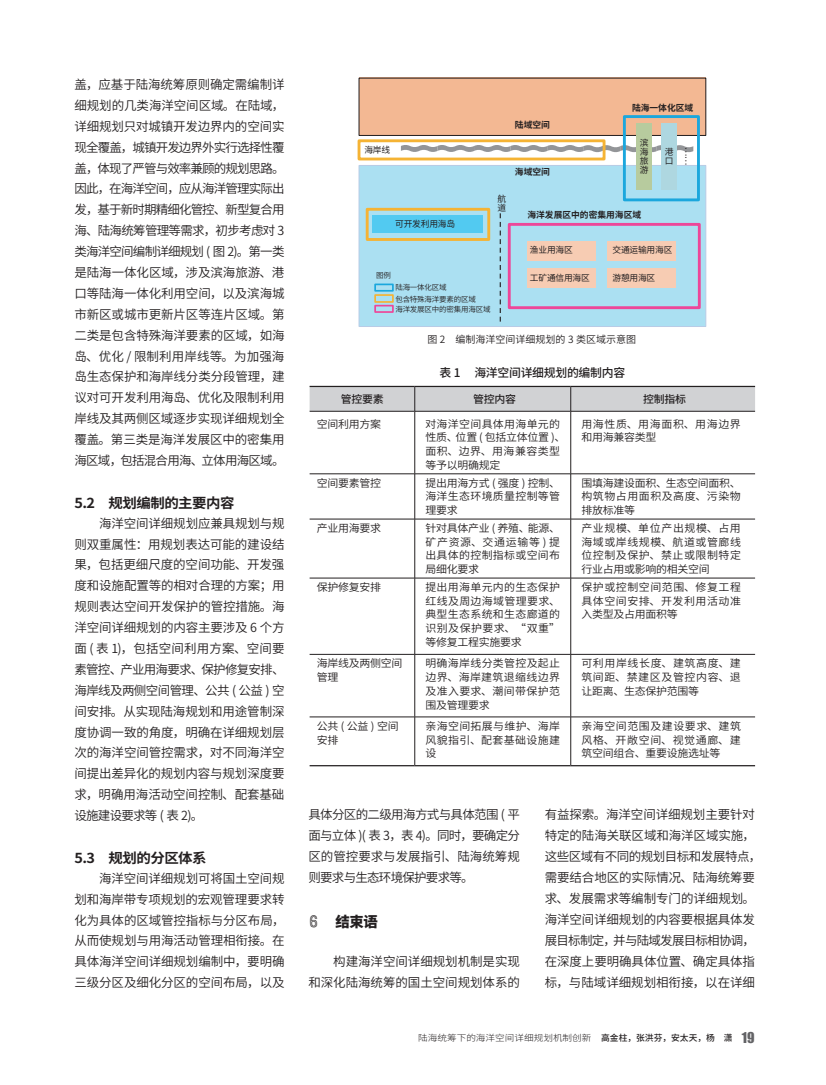
<style>
.page{position:relative;width:826px;height:1085px;background:#fff}
.page>*{position:absolute;margin:0;border:0;box-sizing:border-box;transform-origin:0 0}
.一级标题{font:800 14.38px "Source Han Sans CN";color:#231f20}
.二级标题{font:700 13.75px "Source Han Sans CN";letter-spacing:-.035em;color:#231f20;scale:1.05 1}
.正文{font:12.5px/20.9px "Source Han Sans CN";letter-spacing:-.01em;color:#231f20;text-align:justify}
.表名{font:500 11.88px "Source Han Sans CN";letter-spacing:-.025em;color:#231f20}
.表格内文{font:10.62px/13.8px "Source Han Sans CN";letter-spacing:.03em;color:#231f20;text-align:justify}
.表格内文-2{font:10.62px/13.8px "Source Han Sans CN";letter-spacing:.055em;color:#231f20}
.表标题{font:500 10.62px "Source Han Sans CN";letter-spacing:-.025em;color:#231f20}
.表格内文-3{font:10.62px/13.8px "Source Han Sans CN";letter-spacing:-.025em;color:#231f20}
.图说{font:10px "Source Han Sans CN";color:#231f20}
.段落样式1{font:8.75px/9px "Source Han Sans CN";letter-spacing:-.025em;color:#231f20}
.t1{font:300 8.75px "Source Han Sans CN";color:#231f20;scale:1.1 1}
.段落样式1-2{font:700 8.75px "Source Han Sans CN";color:#231f20}
.图例文字{font:7.5px "Source Han Sans CN";letter-spacing:-.025em;color:#231f20}
.s1{font-family:"H Yb 7 gj";font-weight:400;font-size:17.5px}
.s2{font-weight:500}
.s3{font-family:"Impact";font-weight:400;font-size:13.75px;color:#636366}
</style>
<div class="page">
<div style="left:359px;top:165px;width:347px;height:161px;background:#abe0f2;border:1px solid #b8cce6"></div>
<div style="left:359px;top:77px;width:346px;height:58px;background:#f3b893"></div>
<svg style="left:401px;top:144px;width:292px;height:8px"></svg>
<div style="left:508px;top:223px;width:192px;height:86px;background:#abe0f2;border:3px solid #ed4799"></div>
<div style="left:357px;top:139px;width:248px;height:21px;border:3px solid #f5b334"></div>
<svg style="left:499px;top:213px;width:2px;height:108px"></svg>
<div style="left:527px;top:241px;width:68px;height:19px;background:#f7ccb3"></div>
<div style="left:607px;top:241px;width:68px;height:19px;background:#f7ccb3"></div>
<div style="left:527px;top:268px;width:68px;height:19px;background:#f7ccb3"></div>
<div style="left:607px;top:268px;width:68px;height:19px;background:#f7ccb3"></div>
<div style="left:623px;top:115px;width:77px;height:86px;border:3px solid #1ba7dd"></div>
<div style="left:636px;top:123px;width:16px;height:66px;background:#b7cb9e"></div>
<div style="left:661px;top:123px;width:16px;height:66px;background:#aed7e0"></div>
<div style="left:373px;top:215px;width:110px;height:18px;background:#52caf1"></div>
<div style="left:366px;top:208px;width:124px;height:33px;border:3px solid #f5b334"></div>
<div style="left:374px;top:283px;width:20px;height:8px;border:2px solid #1ba7dd"></div>
<div style="left:374px;top:294px;width:20px;height:9px;border:2px solid #f5b334"></div>
<div style="left:374px;top:305px;width:20px;height:8px;border:2px solid #ed4799"></div>
<hr style="left:309px;top:411px;width:105px;height:1px;background:#231f20">
<hr style="left:415px;top:411px;width:155px;height:1px;background:#231f20">
<hr style="left:571px;top:411px;width:184px;height:1px;background:#231f20">
<hr style="left:414px;top:411px;width:1px;height:62px;background:#231f20">
<hr style="left:570px;top:411px;width:1px;height:62px;background:#231f20">
<hr style="left:309px;top:473px;width:106px;height:1px;background:#231f20">
<hr style="left:415px;top:473px;width:155px;height:1px;background:#231f20">
<hr style="left:570px;top:473px;width:185px;height:1px;background:#231f20">
<svg style="left:309px;top:386px;width:446px;height:25px;background:#c7c8ca"></svg>
<hr style="left:309px;top:765px;width:106px;height:1px;background:#231f20">
<hr style="left:415px;top:765px;width:155px;height:1px;background:#231f20">
<hr style="left:570px;top:765px;width:185px;height:1px;background:#231f20">
<hr style="left:414px;top:474px;width:1px;height:45px;background:#231f20">
<hr style="left:570px;top:474px;width:1px;height:45px;background:#231f20">
<hr style="left:309px;top:518px;width:106px;height:1px;background:#231f20">
<hr style="left:415px;top:518px;width:155px;height:1px;background:#231f20">
<hr style="left:414px;top:519px;width:1px;height:59px;background:#231f20">
<hr style="left:570px;top:518px;width:185px;height:1px;background:#231f20">
<hr style="left:570px;top:519px;width:1px;height:59px;background:#231f20">
<hr style="left:309px;top:577px;width:106px;height:1px;background:#231f20">
<hr style="left:415px;top:577px;width:155px;height:1px;background:#231f20">
<hr style="left:414px;top:578px;width:1px;height:76px;background:#231f20">
<hr style="left:570px;top:577px;width:185px;height:1px;background:#231f20">
<hr style="left:570px;top:578px;width:1px;height:76px;background:#231f20">
<hr style="left:309px;top:654px;width:106px;height:1px;background:#231f20">
<hr style="left:415px;top:654px;width:155px;height:1px;background:#231f20">
<hr style="left:414px;top:654px;width:1px;height:62px;background:#231f20">
<hr style="left:570px;top:654px;width:185px;height:1px;background:#231f20">
<hr style="left:570px;top:654px;width:1px;height:62px;background:#231f20">
<hr style="left:309px;top:716px;width:106px;height:1px;background:#231f20">
<hr style="left:415px;top:716px;width:155px;height:1px;background:#231f20">
<hr style="left:414px;top:717px;width:1px;height:48px;background:#231f20">
<hr style="left:570px;top:716px;width:185px;height:1px;background:#231f20">
<hr style="left:570px;top:717px;width:1px;height:48px;background:#231f20">
<p class="正文" style="left:74px;top:74px;width:212px">盖，应基于陆海统筹原则确定需编制详细规划的几类海洋空间区域。在陆域，详细规划只对城镇开发边界内的空间实现全覆盖，城镇开发边界外实行选择性覆盖，体现了严管与效率兼顾的规划思路。因此，在海洋空间，应从海洋管理实际出发，基于新时期精细化管控、新型复合用海、陆海统筹管理等需求，初步考虑对 3类海洋空间编制详细规划 ( 图 2)。第一类是陆海一体化区域，涉及滨海旅游、港口等陆海一体化利用空间，以及滨海城市新区或城市更新片区等连片区域。第二类是包含特殊海洋要素的区域，如海岛、优化 / 限制利用岸线等。为加强海岛生态保护和海岸线分类分段管理，建议对可开发利用海岛、优化及限制利用岸线及其两侧区域逐步实现详细规划全覆盖。第三类是海洋发展区中的密集用海区域，包括混合用海、立体用海区域。</p>
<p class="二级标题" style="left:74px;top:495px;width:154px">5.2　规划编制的主要内容</p>
<p class="正文" style="left:74px;top:513px;width:212px;text-indent:25px">海洋空间详细规划应兼具规划与规则双重属性：用规划表达可能的建设结果，包括更细尺度的空间功能、开发强度和设施配置等的相对合理的方案；用规则表达空间开发保护的管控措施。海洋空间详细规划的内容主要涉及 6 个方面 ( 表 1)，包括空间利用方案、空间要素管控、产业用海要求、保护修复安排、海岸线及两侧空间管理、公共 ( 公益 ) 空间安排。从实现陆海规划和用途管制深度协调一致的角度，明确在详细规划层次的海洋空间管控需求，对不同海洋空间提出差异化的规划内容与规划深度要求，明确用海活动空间控制、配套基础设施建设要求等 ( 表 2)。</p>
<p class="二级标题" style="left:74px;top:850px;width:127px">5.3　规划的分区体系</p>
<p class="正文" style="left:74px;top:867px;width:212px;text-indent:25px">海洋空间详细规划可将国土空间规划和海岸带专项规划的宏观管理要求转化为具体的区域管控指标与分区布局，从而使规划与用海活动管理相衔接。在具体海洋空间详细规划编制中，要明确三级分区及细化分区的空间布局，以及</p>
<p class="段落样式1-2" style="left:515px;top:119px;width:36px">陆域空间</p>
<p class="段落样式1-2" style="left:632px;top:102px;width:63px">陆海一体化区域</p>
<p class="段落样式1" style="left:364px;top:146px;width:27px">海岸线</p>
<p class="段落样式1" style="left:640px;top:139px;width:10px;text-align:justify">滨海旅游</p>
<p class="段落样式1" style="left:664px;top:148px;width:10px">港口</p>
<p class="段落样式1" style="left:497px;top:195px;width:10px">航道</p>
<p class="段落样式1-2" style="left:515px;top:167px;width:36px">海域空间</p>
<p class="段落样式1-2" style="left:527px;top:209px;width:115px">海洋发展区中的密集用海区域</p>
<p class="段落样式1" style="left:395px;top:220px;width:61px">可开发利用海岛</p>
<p class="图例文字" style="left:376px;top:271px;width:16px">图例</p>
<p class="图例文字" style="left:395px;top:283px;width:53px">陆海一体化区域</p>
<p class="图例文字" style="left:395px;top:294px;width:82px">包含特殊海洋要素的区域</p>
<p class="图例文字" style="left:395px;top:305px;width:97px">海洋发展区中的密集用海区域</p>
<p class="段落样式1" style="left:530px;top:245px;width:44px">渔业用海区</p>
<p class="段落样式1" style="left:530px;top:273px;width:61px">工矿通信用海区</p>
<p class="段落样式1" style="left:612px;top:245px;width:61px">交通运输用海区</p>
<p class="段落样式1" style="left:612px;top:273px;width:44px">游憩用海区</p>
<p class="图说" style="left:427px;top:333px;width:210px">图 2　编制海洋空间详细规划的 3 类区域示意图</p>
<p class="表名" style="left:439px;top:366px;width:187px">表 1 海洋空间详细规划的编制内容</p>
<p class="段落样式1" style="left:693px;top:147px;width:20px;rotate:90deg">……</p>
<p class="表标题" style="left:341px;top:393px;width:44px">管控要素</p>
<p class="表标题" style="left:473px;top:393px;width:44px">管控内容</p>
<p class="表标题" style="left:643px;top:393px;width:44px">控制指标</p>
<p class="表格内文" style="left:317px;top:417px;width:66px">空间利用方案</p>
<p class="表格内文" style="left:425px;top:417px;width:142px;text-align:left">对海洋空间具体用海单元的性质、位置 ( 包括立体位置 )、面积、边界、用海兼容类型等予以明确规定</p>
<p class="表格内文-2" style="left:581px;top:417px;width:161px">用海性质、用海面积、用海边界和用海兼容类型</p>
<p class="表格内文" style="left:317px;top:476px;width:66px">空间要素管控</p>
<p class="表格内文" style="left:425px;top:476px;width:136px">提出用海方式 ( 强度 ) 控制、海洋生态环境质量控制等管理要求</p>
<p class="表格内文" style="left:581px;top:476px;width:161px">围填海建设面积、生态空间面积、构筑物占用面积及高度、污染物排放标准等</p>
<p class="表格内文" style="left:317px;top:521px;width:66px">产业用海要求</p>
<p class="表格内文" style="left:425px;top:521px;width:136px">针对具体产业 ( 养殖、能源、矿产资源、交通运输等 ) 提出具体的控制指标或空间布局细化要求</p>
<p class="表格内文" style="left:581px;top:521px;width:161px">产业规模、单位产出规模、占用海域或岸线规模、航道或管廊线位控制及保护、禁止或限制特定行业占用或影响的相关空间</p>
<p class="表格内文" style="left:317px;top:580px;width:66px">保护修复安排</p>
<p class="表格内文" style="left:425px;top:580px;width:136px">提出用海单元内的生态保护红线及周边海域管理要求、典型生态系统和生态廊道的识别及保护要求、“双重”等修复工程实施要求</p>
<p class="表格内文" style="left:581px;top:580px;width:161px">保护或控制空间范围、修复工程具体空间安排、开发利用活动准入类型及占用面积等</p>
<p class="表格内文-3" style="left:317px;top:656px;width:87px">海岸线及两侧空间管理</p>
<p class="表格内文" style="left:425px;top:656px;width:136px">明确海岸线分类管控及起止边界、海岸建筑退缩线边界及准入要求、潮间带保护范围及管理要求</p>
<p class="表格内文" style="left:581px;top:656px;width:161px">可利用岸线长度、建筑高度、建筑间距、禁建区及管控内容、退让距离、生态保护范围等</p>
<p class="表格内文" style="left:317px;top:719px;width:83px">公共(公益)空间安排</p>
<p class="表格内文" style="left:425px;top:719px;width:136px">亲海空间拓展与维护、海岸风貌指引、配套基础设施建设</p>
<p class="表格内文" style="left:581px;top:719px;width:161px">亲海空间范围及建设要求、建筑风格、开敞空间、视觉通廊、建筑空间组合、重要设施选址等</p>
<p class="正文" style="left:308px;top:804px;width:213px">具体分区的二级用海方式与具体范围 ( 平面与立体 )( 表 3，表 4)。同时，要确定分区的管控要求与发展指引、陆海统筹规则要求与生态环境保护要求等。</p>
<p class="一级标题" style="left:308px;top:913px;width:71px"><span class="s1">6</span>　 结束语</p>
<p class="正文" style="left:308px;top:950px;width:213px;text-align:right">构建海洋空间详细规划机制是实现<br>和深化陆海统筹的国土空间规划体系的</p>
<p class="正文" style="left:544px;top:804px;width:218px;text-align:left">有益探索。海洋空间详细规划主要针对特定的陆海关联区域和海洋区域实施，这些区域有不同的规划目标和发展特点，需要结合地区的实际情况、陆海统筹要求、发展需求等编制专门的详细规划。海洋空间详细规划的内容要根据具体发展目标制定，并与陆域发展目标相协调，在深度上要明确具体位置、确定具体指标，与陆域详细规划相衔接，以在详细</p>
<p class="t1" style="left:418px;top:1032px;width:307px">陆海统筹下的海洋空间详细规划机制创新　<span class="s2">高金柱，张洪芬，安太天，杨　潇</span> <span class="s3">19</span></p>
</div>
